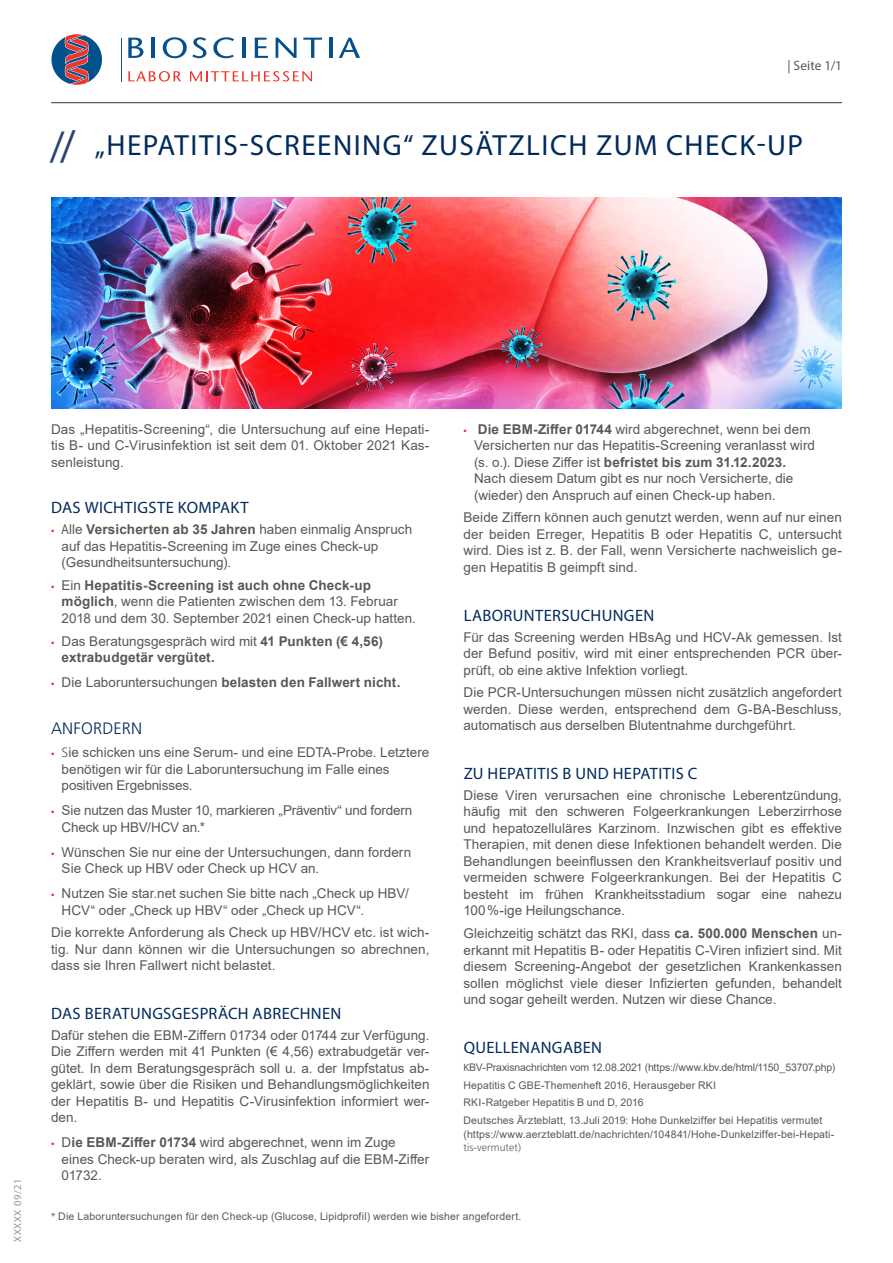
<style>
.page{position:relative;width:893px;height:1263px;background:#fff}
.page>*{position:absolute;margin:0;border:0;box-sizing:border-box;transform-origin:0 0}
.t1{font:43.05px "Myriad Pro";color:#294572}
.Thema_Headline_Fab{font:29.25px "Myriad Pro";letter-spacing:.05em;color:#002a5b}
.Fliesstext_Headlin{font:16.5px "Myriad Pro";letter-spacing:.02em;color:#002a5b}
.Fliesstext_Headlin-2{font:300 16.5px "Frutiger";letter-spacing:.01em;color:#002a5b}
.Fliesstext{font:13.5px/16.5px "Arial";color:#57585a;text-align:justify}
.t2{font:700 13.5px/16.5px "Arial";letter-spacing:.01em;color:#57585a}
.Fliesstext-2{font:13.5px "Myriad Pro";letter-spacing:.005em;color:#57585a}
.Fliesstext_Headlin-3{font:10.5px/13.5px "Arial";letter-spacing:.01em;color:#57585a}
.Literatur{font:10.5px "Arial";letter-spacing:.015em;color:#57585a}
.Fliesstext_Headlin-4{font:10.5px "Arial";letter-spacing:-.015em;color:#57585a}
.t3{font:10.5px "Myriad Pro";letter-spacing:.055em;color:#939598}
.s1{font-size:45px}
.s2{font-family:"Myriad Pro";font-size:12px;color:#ed213e}
.s3{font-family:"Arial Narrow"}
.s4{font-weight:700}
.s5{font-family:"Myriad Pro";font-weight:400;font-size:12px;color:#ed213e}
.s6{font-weight:400}
.s7{font-family:"Frutiger";font-weight:300}
.s8{font-family:"Myriad Pro"}
</style>
<div class="page">
<img style="left:51px;top:198px;width:791px;height:211px">
<hr style="left:51px;top:102px;width:791px;height:1px;background:#57585a">
<svg style="left:128px;top:38px;width:15px;height:20px"></svg>
<hr style="left:152px;top:38px;width:3px;height:20px;background:#044f8c">
<svg style="left:163px;top:37px;width:43px;height:21px"></svg>
<svg style="left:213px;top:37px;width:21px;height:21px"></svg>
<hr style="left:242px;top:38px;width:3px;height:20px;background:#044f8c">
<svg style="left:255px;top:38px;width:13px;height:20px"></svg>
<svg style="left:276px;top:38px;width:21px;height:20px"></svg>
<svg style="left:303px;top:38px;width:19px;height:20px"></svg>
<hr style="left:329px;top:38px;width:3px;height:20px;background:#044f8c">
<svg style="left:339px;top:38px;width:21px;height:20px"></svg>
<hr style="left:121px;top:38px;width:1px;height:43px;background:#044f8c">
<svg style="left:51px;top:34px;width:51px;height:51px"></svg>
<svg style="left:128px;top:71px;width:53px;height:11px"></svg>
<svg style="left:190px;top:71px;width:122px;height:11px"></svg>
<p class="Fliesstext-2" style="left:787px;top:57px;width:56px">| Seite 1/1</p>
<p class="t1" style="left:50px;top:120px;width:27px">/<span class="s1">/</span></p>
<p class="Thema_Headline_Fab" style="left:95px;top:127px;width:710px">„HEPATITIS-SCREENING“ ZUSÄTZLICH ZUM CHECK-UP</p>
<p class="t3" style="left:11px;top:1242px;width:64px;rotate:-90deg">XXXXX 09/21</p>
<p class="Fliesstext" style="left:51px;top:420px;width:380px">Das „Hepatitis-Screening“, die Untersuchung auf eine Hepati&shy;tis B- und C-Virusinfektion ist seit dem 01. Oktober 2021 Kas&shy;senleistung.</p>
<p class="Fliesstext_Headlin" style="left:51px;top:497px;width:199px">DAS WICHTIGSTE KOMPAKT</p>
<p class="Fliesstext" style="left:62px;top:521px;width:352px;text-align:left;text-indent:-11px"><span class="s2">•</span> <span class="s3">A</span>lle <span class="s4">Versicherten ab 35 Jahren</span> haben einmalig Anspruch auf das Hepatitis-Screening im Zuge eines Check-up (Gesundheitsuntersuchung).</p>
<p class="Fliesstext" style="left:62px;top:577px;width:356px;text-align:left;text-indent:-11px"><span class="s2">•</span> Ein <span class="s4">Hepatitis-Screening ist auch ohne Check-up möglich</span>, wenn die Patienten zwischen dem 13. Februar<br>2018 und dem 30. September 2021 einen Check-up hatten.</p>
<p class="t2" style="left:62px;top:633px;width:323px;text-indent:-11px"><span class="s5">•</span> <span class="s6">Das Beratungsgespräch wird mit</span> 41 Punkten (€ 4,56) extrabudgetär vergütet.</p>
<p class="t2" style="left:51px;top:674px;width:351px"><span class="s5">•</span> <span class="s6">Die Laboruntersuchungen</span> belasten den Fallwert nicht.</p>
<p class="Fliesstext_Headlin-2" style="left:51px;top:719px;width:92px">ANFORDERN</p>
<p class="Fliesstext" style="left:62px;top:744px;width:369px;text-align:left;text-indent:-11px"><span class="s2">•</span> <span class="s7">S</span>ie schicken uns eine Serum- und eine EDTA-Probe. Letztere benötigen wir für die Laboruntersuchung im Falle eines positiven Ergebnisses.</p>
<p class="Fliesstext" style="left:62px;top:802px;width:352px;text-indent:-11px"><span class="s2">•</span> Sie nutzen das Muster 10, markieren „Präventiv“ und fordern<br>Check up HBV/HCV an.*</p>
<p class="Fliesstext" style="left:62px;top:843px;width:351px;text-indent:-11px"><span class="s2">•</span> Wünschen Sie nur eine der Untersuchungen, dann fordern<br>Sie Check up HBV oder Check up HCV an.</p>
<p class="Fliesstext" style="left:62px;top:885px;width:349px;text-indent:-11px"><span class="s2">•</span> Nutzen Sie star.net suchen Sie bitte nach „Check up HBV/<br>HCV“ oder „Check up HBV“ oder „Check up HCV“.</p>
<p class="Fliesstext" style="left:51px;top:924px;width:380px">Die korrekte Anforderung als Check up HBV/HCV etc. ist wich&shy;tig. Nur dann können wir die Untersuchungen so abrechnen, dass sie Ihren Fallwert nicht belastet.</p>
<p class="Fliesstext_Headlin" style="left:51px;top:1003px;width:292px">DAS BERATUNGSGESPRÄCH ABRECHNEN</p>
<p class="Fliesstext" style="left:51px;top:1027px;width:380px">Dafür stehen die EBM-Ziffern 01734 oder 01744 zur Verfügung.<br>Die Ziffern werden mit 41 Punkten (€ 4,56) extrabudgetär ver&shy;gütet. In dem Beratungsgespräch soll u. a. der Impfstatus ab&shy;geklärt, sowie über die Risiken und Behandlungsmöglichkeiten der Hepatitis B- und Hepatitis C-Virusinfektion informiert wer&shy;den.</p>
<p class="Fliesstext" style="left:62px;top:1134px;width:369px;text-align:left;text-indent:-11px"><span class="s2">•</span> D<span class="s4">ie EBM-Ziffer 01734</span> wird abgerechnet, wenn im Zuge eines Check-up beraten wird, als Zuschlag auf die EBM-Ziffer<br>01732.</p>
<p class="Fliesstext" style="left:474px;top:420px;width:342px;text-align:left;text-indent:-11px"><span class="s2">•</span> <span class="s4">Die EBM-Ziffer 01744</span> wird abgerechnet, wenn bei dem Versicherten nur das Hepatitis-Screening veranlasst wird (s. o.). Diese Ziffer ist <span class="s4">befristet bis zum 31.12.2023.<br></span>Nach diesem Datum gibt es nur noch Versicherte, die (wieder) den Anspruch auf einen Check-up haben.</p>
<p class="Fliesstext" style="left:463px;top:509px;width:380px">Beide Ziffern können auch genutzt werden, wenn auf nur einen der beiden Erreger, Hepatitis B oder Hepatitis C, untersucht wird. Dies ist z. B. der Fall, wenn Versicherte nachweislich ge&shy;gen Hepatitis B geimpft sind.</p>
<p class="Fliesstext_Headlin" style="left:464px;top:605px;width:192px">LABORUNTERSUCHUNGEN</p>
<p class="Fliesstext" style="left:463px;top:628px;width:380px">Für das Screening werden HBsAg und HCV-Ak gemessen. Ist der Befund positiv, wird mit einer entsprechenden PCR über&shy;prüft, ob eine aktive Infektion vorliegt.</p>
<p class="Fliesstext" style="left:463px;top:684px;width:380px">Die PCR-Untersuchungen müssen nicht zusätzlich angefordert werden. Diese werden, entsprechend dem G-BA-Beschluss, automatisch aus derselben Blutentnahme durchgeführt.</p>
<p class="Fliesstext_Headlin" style="left:464px;top:763px;width:235px">ZU HEPATITIS B UND HEPATITIS C</p>
<p class="Fliesstext" style="left:463px;top:787px;width:380px">Diese Viren verursachen eine chronische Leberentzündung, häufig mit den schweren Folgeerkrankungen Leberzirrhose und hepatozelluläres Karzinom. Inzwischen gibt es effektive Therapien, mit denen diese Infektionen behandelt werden. Die Behandlungen beeinflussen den Krankheitsverlauf positiv und vermeiden schwere Folgeerkrankungen. Bei der Hepatitis C besteht im frühen Krankheitsstadium sogar eine nahezu 100%-ige Heilungschance.</p>
<p class="Fliesstext" style="left:463px;top:925px;width:380px">Gleichzeitig schätzt das RKI, dass <span class="s4">ca. 500.000 Menschen</span> un&shy;erkannt mit Hepatitis B- oder Hepatitis C-Viren infiziert sind. Mit diesem Screening-Angebot der gesetzlichen Krankenkassen sollen möglichst viele dieser Infizierten gefunden, behandelt und sogar geheilt werden. Nutzen wir diese Chance.</p>
<p class="Fliesstext_Headlin" style="left:464px;top:1037px;width:140px">QUELLENANGABEN</p>
<p class="Fliesstext_Headlin-4" style="left:463px;top:1060px;width:373px"><span class="s8">K</span>BV-Praxisnachrichten vom 12.08.2021 (https://www.kbv.de/html/1150_53707.php)</p>
<p class="Fliesstext_Headlin-3" style="left:463px;top:1078px;width:254px">Hepatitis C GBE-Themenheft 2016, Herausgeber RKI</p>
<p class="Fliesstext_Headlin-3" style="left:463px;top:1096px;width:182px">RKI-Ratgeber Hepatitis B und D, 2016</p>
<p class="Fliesstext_Headlin-3" style="left:463px;top:1113px;width:372px">Deutsches Ärzteblatt, 13.Juli 2019: Hohe Dunkelziffer bei Hepatitis vermutet (https://www.aerzteblatt.de/nachrichten/104841/Hohe-Dunkelziffer-bei-Hepati&shy;<span class="s7">tis-vermutet)</span></p>
<p class="Literatur" style="left:51px;top:1209px;width:472px"><span class="s8">*</span> Die Laboruntersuchungen für den Check-up (Glucose, Lipidprofil) werden wie bisher angefordert.</p>
</div>
